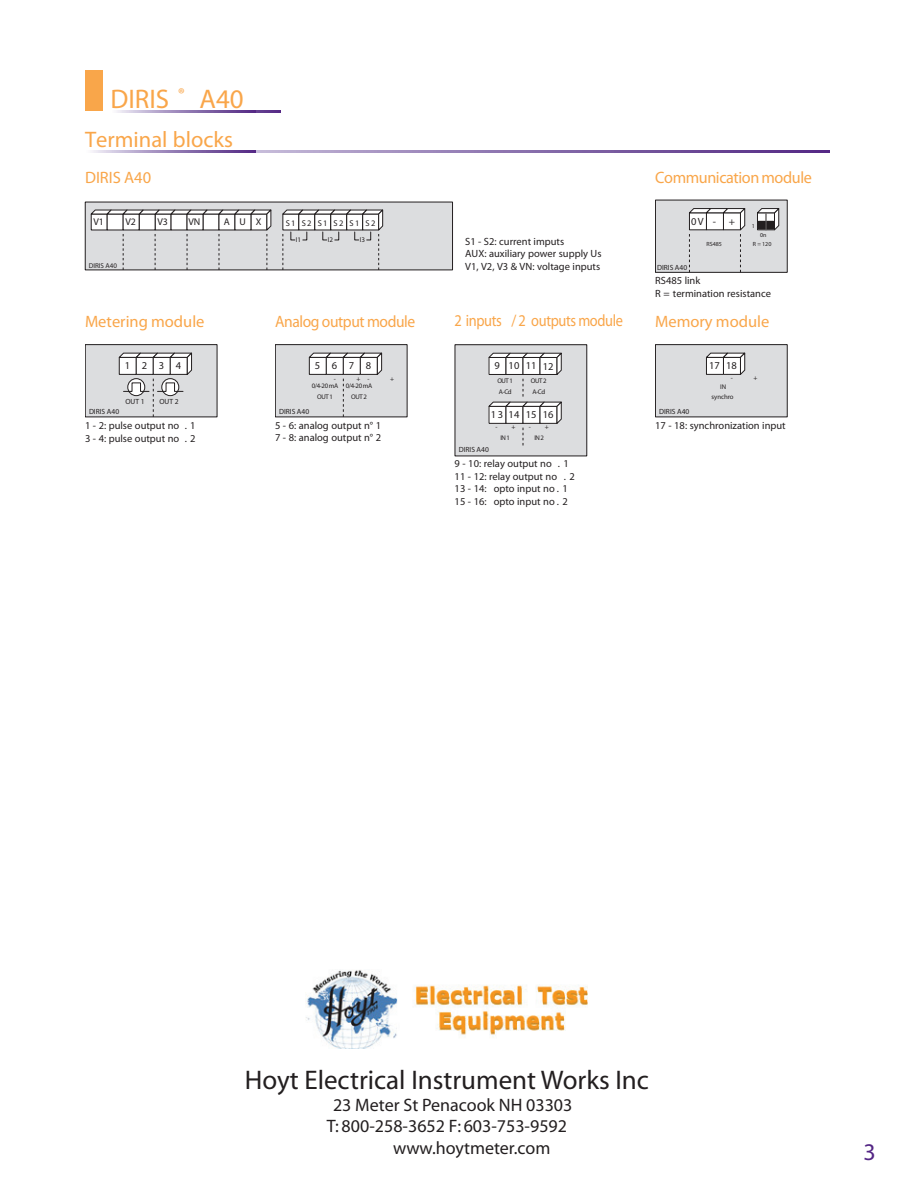
<style>
.page{position:relative;width:918px;height:1188px;background:#fff}
.page>*{position:absolute;margin:0;border:0;box-sizing:border-box;transform-origin:0 0}
.t1{font:27px "Myriad";color:#231f20}
.t2{font:600 27px "Itc Eras";color:#f9a64a}
.t3{font:600 24px "Itc Eras";color:#542685}
.t4{font:600 22.5px "Itc Eras";color:#f9a64a}
.t5{font:18px "Myriad";color:#231f20}
.t6{font:600 16.5px "Itc Eras";color:#f9a64a}
.t7{font:600 16.5px "Itc Eras";letter-spacing:-.025em;color:#f9a64a;scale:.87 1}
.t8{font:600 16.5px "Itc Eras";letter-spacing:-.025em;color:#f9a64a}
.t9{font:600 16.5px "Itc Eras";letter-spacing:-.025em;color:#f9a64a;scale:.94 1}
.t10{font:10.5px/12.6px "Itc Eras";color:#231f20}
.t11{font:10.5px "Helvetica Neue";letter-spacing:.07em;color:#231f20}
.t12{font:9.9px "Helvetica Neue";color:#231f20}
.t13{font:8.4px "Helvetica Neue";letter-spacing:.155em;color:#231f20}
.t14{font:700 condensed 7.5px "Helvetica Neue";color:#231f20}
.t15{font:7.5px "Helvetica Neue";color:#231f20}
.t16{font:700 condensed 7.05px "Helvetica Neue";color:#231f20}
.t17{font:7.05px "Helvetica Neue";color:#231f20}
.t18{font:6.75px/10.5px "Helvetica Neue";letter-spacing:-.06em;color:#231f20;text-align:center}
.t19{font:6.75px/10.5px "Helvetica Neue";color:#231f20;text-align:center}
.t20{font:6px "Helvetica Neue";color:#231f20}
</style>
<div class="page">
<svg style="left:255px;top:111px;width:26px;height:1px"></svg>
<svg style="left:255px;top:151px;width:574px;height:1px"></svg>
<img style="left:306px;top:970px;width:282px;height:78px">
<div style="left:85px;top:70px;width:17px;height:41px;background:#f9a64a"></div>
<svg style="left:116px;top:111px;width:139px;height:1px"></svg>
<div style="left:85px;top:202px;width:368px;height:68px;background:#dcdddf"></div>
<svg style="left:90px;top:209px;width:182px;height:61px"></svg>
<svg style="left:282px;top:209px;width:102px;height:61px"></svg>
<svg style="left:92px;top:151px;width:163px;height:2px"></svg>
<div style="left:655px;top:200px;width:132px;height:72px;background:#dcdddf"></div>
<div style="left:655px;top:200px;width:132px;height:73px;border:1px solid #231f20"></div>
<svg style="left:757px;top:208px;width:23px;height:22px"></svg>
<div style="left:758px;top:221px;width:7px;height:8px;background:#231f20"></div>
<div style="left:767px;top:221px;width:7px;height:8px;background:#231f20"></div>
<svg style="left:688px;top:208px;width:58px;height:64px"></svg>
<div style="left:85px;top:345px;width:132px;height:72px;background:#dcdddf"></div>
<div style="left:85px;top:344px;width:132px;height:73px;border:1px solid #231f20"></div>
<svg style="left:118px;top:352px;width:75px;height:65px"></svg>
<div style="left:275px;top:345px;width:132px;height:72px;background:#dcdddf"></div>
<div style="left:275px;top:344px;width:132px;height:73px;border:1px solid #231f20"></div>
<svg style="left:308px;top:352px;width:75px;height:65px"></svg>
<div style="left:455px;top:345px;width:132px;height:111px;background:#dcdddf"></div>
<div style="left:455px;top:344px;width:132px;height:112px;border:1px solid #231f20"></div>
<svg style="left:488px;top:352px;width:74px;height:94px"></svg>
<div style="left:655px;top:345px;width:132px;height:72px;background:#dcdddf"></div>
<div style="left:655px;top:344px;width:132px;height:73px;border:1px solid #231f20"></div>
<svg style="left:706px;top:352px;width:40px;height:23px"></svg>
<p class="t2" style="left:111px;top:90px;width:135px">DIRIS <sup>®</sup> A40</p>
<p class="t4" style="left:85px;top:132px;width:149px">Terminal blocks</p>
<p class="t6" style="left:85px;top:172px;width:68px">DIRIS A40</p>
<p class="t12" style="left:93px;top:216px;width:12px">V1</p>
<p class="t12" style="left:125px;top:216px;width:12px">V2</p>
<p class="t12" style="left:157px;top:216px;width:12px">V3</p>
<p class="t12" style="left:188px;top:216px;width:13px">VN</p>
<p class="t12" style="left:224px;top:216px;width:39px">AUX</p>
<p class="t16" style="left:89px;top:263px;width:30px">DIRIS A40</p>
<p class="t13" style="left:286px;top:218px;width:27px">S1 S2</p>
<p class="t13" style="left:318px;top:218px;width:27px">S1 S2</p>
<p class="t13" style="left:350px;top:218px;width:27px">S1 S2</p>
<p class="t17" style="left:296px;top:235px;width:7px">I1</p>
<p class="t17" style="left:328px;top:235px;width:7px">I2</p>
<p class="t17" style="left:360px;top:235px;width:7px">I3</p>
<p class="t10" style="left:465px;top:236px;width:138px">S1 - S2: current imputs<br>AUX: auxiliary power supply Us<br>V1, V2, V3 &amp; VN: voltage inputs</p>
<p class="t8" style="left:655px;top:172px;width:158px">Communication module</p>
<p class="t11" style="left:691px;top:215px;width:45px">0V- +</p>
<p class="t20" style="left:707px;top:240px;width:17px">RS485</p>
<p class="t20" style="left:753px;top:240px;width:20px">R = 120</p>
<p class="t20" style="left:752px;top:223px;width:5px">1</p>
<p class="t20" style="left:760px;top:231px;width:8px">0n</p>
<p class="t14" style="left:657px;top:265px;width:32px">DIRIS A40</p>
<p class="t10" style="left:655px;top:276px;width:117px">RS485 link<br>R = termination resistance</p>
<p class="t6" style="left:85px;top:316px;width:121px">Metering module</p>
<p class="t11" style="left:125px;top:360px;width:58px">1234</p>
<p class="t14" style="left:89px;top:409px;width:32px">DIRIS A40</p>
<p class="t15" style="left:125px;top:397px;width:21px">OUT 1</p>
<p class="t15" style="left:159px;top:397px;width:21px">OUT 2</p>
<p class="t10" style="left:85px;top:420px;width:112px">1 - 2: pulse output no . 1<br>3 - 4: pulse output no . 2</p>
<p class="t9" style="left:275px;top:316px;width:151px">Analog output module</p>
<p class="t11" style="left:315px;top:360px;width:58px">5678</p>
<p class="t14" style="left:279px;top:409px;width:32px">DIRIS A40</p>
<p class="t18" style="left:334px;top:373px;width:4px">-</p>
<p class="t18" style="left:357px;top:373px;width:15px">+ -</p>
<p class="t18" style="left:390px;top:373px;width:6px">+</p>
<p class="t18" style="left:312px;top:380px;width:28px">0/4-20 mA<br>OUT 1</p>
<p class="t18" style="left:346px;top:380px;width:28px">0/4-20 mA<br>OUT 2</p>
<p class="t10" style="left:275px;top:420px;width:108px">5 - 6: analog output n° 1<br>7 - 8: analog output n° 2</p>
<p class="t7" style="left:455px;top:315px;width:195px">2 inputs / 2 outputs module</p>
<p class="t11" style="left:495px;top:360px;width:60px">9 10 11 12</p>
<p class="t6" style="left:655px;top:316px;width:116px">Memory module</p>
<p class="t11" style="left:709px;top:360px;width:29px">17 18</p>
<p class="t14" style="left:659px;top:409px;width:32px">DIRIS A40</p>
<p class="t18" style="left:731px;top:372px;width:4px">-</p>
<p class="t18" style="left:754px;top:372px;width:6px">+</p>
<p class="t18" style="left:497px;top:376px;width:17px;text-align:left">OUT 1<br>A-Cd</p>
<p class="t11" style="left:491px;top:409px;width:64px">13 14 15 16</p>
<p class="t18" style="left:534px;top:432px;width:11px">IN 2</p>
<p class="t18" style="left:531px;top:376px;width:17px;text-align:left">OUT 2<br>A-Cd</p>
<p class="t19" style="left:712px;top:381px;width:24px">IN synchro</p>
<p class="t18" style="left:496px;top:422px;width:22px">- +</p>
<p class="t18" style="left:529px;top:422px;width:22px">- +</p>
<p class="t10" style="left:655px;top:420px;width:132px">17 - 18: synchronization input</p>
<p class="t18" style="left:500px;top:432px;width:11px">IN 1</p>
<p class="t14" style="left:459px;top:446px;width:32px">DIRIS A40</p>
<p class="t10" style="left:455px;top:459px;width:122px">9 - 10: relay output no . 1<br>11 - 12: relay output no . 2<br>13 - 14: opto input no . 1<br>15 - 16: opto input no . 2</p>
<p class="t1" style="left:245px;top:1070px;width:406px">Hoyt Electrical Instrument Works Inc</p>
<p class="t5" style="left:333px;top:1098px;width:241px">23 Meter St Penacook NH 03303</p>
<p class="t5" style="left:327px;top:1119px;width:242px">T: 800-258-3652 F: 603-753-9592</p>
<p class="t5" style="left:393px;top:1141px;width:159px">www.hoytmeter.com</p>
<p class="t3" style="left:863px;top:1144px;width:14px">3</p>
</div>
